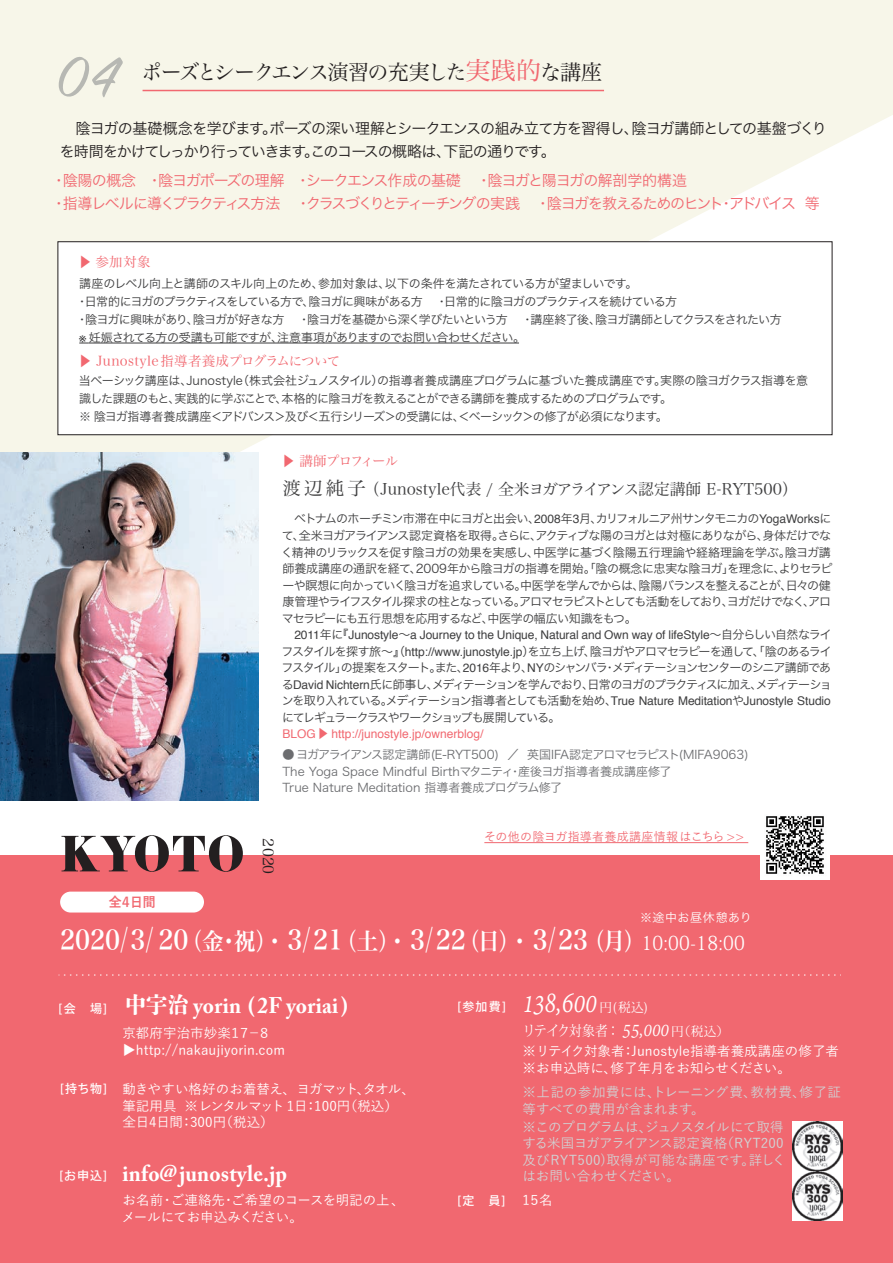
<style>
.page{position:relative;width:893px;height:1263px;background:#fff}
.page>*{position:absolute;margin:0;border:0;box-sizing:border-box;transform-origin:0 0}
.t1{font:63.15px "Sign Painter House Script";color:#b7b8b3}
.t2{font:53.25px "Didoni URWD";letter-spacing:.01em;color:#231f20;scale:.95 1}
.t3{font:italic 31.65px "Adobe Devanagari";letter-spacing:-.01em;color:#fff;scale:.82 1}
.t4{font:27.15px "Hira Min Pro W6";color:#fff;scale:.9 1}
.t5{font:700 22.5px "Adobe Caslon Pro";letter-spacing:.01em;color:#fff;scale:.95 1}
.t6{font:21px "Hira Min Pro W3";letter-spacing:-.08em;color:#231f20}
.t7{font:15.75px "Hira Min Pro W3";color:#3e3e3f}
.t8{font:15px/22.5px "Hira Kaku Pro W3";letter-spacing:-.075em;color:#f16870}
.t9{font:15px/22.5px "Hira Kaku Pro W3";letter-spacing:-.055em;color:#231f20}
.t10{font:15px "Hira Min Pro W3";color:#231f20}
.t11{font:14.25px "Koz Min Pr 6 N";letter-spacing:-.05em;color:#fff;scale:.89 1}
.t12{font:500 13.5px/16.5px "Yu Go";letter-spacing:.005em;color:#fff}
.t13{font:500 13.5px/16.5px "Yu Go";letter-spacing:-.005em;color:#d1d2d4}
.t14{font:13.5px "Hira Min Pro W3";letter-spacing:.025em;color:#f16870}
.t15{font:13.5px "Hira Min Pro W3";letter-spacing:-.065em;color:#f16870}
.t16{font:700 13.5px "Yu Go";color:#f16870;scale:.95 1}
.t17{font:12.75px "Koz Min Pr 6 N";color:#fff}
.t18{font:12px/16.5px "Hira Kaku Pro W3";letter-spacing:-.06em;color:#3e3e3f}
.t19{font:12px "Helvetica";letter-spacing:-.01em;color:#3e3e3f}
.t20{font:12px/16.5px "Hira Kaku Pro W3";color:#6c6d70}
.t21{font:12px "Helvetica";color:#f16870}
.t22{font:12px "Hira Kaku Pro W3";letter-spacing:-.11em;color:#3e3e3f}
.t23{font:500 12px "Koz Go Pr 6 N";letter-spacing:.08em;color:#fff}
.t24{font:500 12px "Yu Go";letter-spacing:.025em;color:#f16870}
.t25{font:12px "Hira Kaku Pro W3";letter-spacing:.045em;color:#fff}
.s1{font-size:25.2px;color:#f16870}
.s2{font-family:"Helvetica"}
.s3{font-family:"Koz Go Pr 6 N"}
.s4{font-size:18.45px}
.s5{font-family:"Hira Kaku Pro W3"}
.s6{font-size:23.7px}
.s7{font-family:"Koz Min Pr 6 N";font-size:19.5px}
.s8{font-family:"DNP Shuei Shogo Min Std";font-weight:800}
.s9{font-family:"Adobe Devanagari";font-style:italic;font-size:22.2px}
.s10{font-size:12.75px}
</style>
<div class="page">
<div style="left:0;top:855px;width:893px;height:408px;background:#f16870"></div>
<svg style="left:0;top:0;width:893px;height:452px;fill:#f7f6e9"></svg>
<div style="left:58px;top:241px;width:774px;height:194px;background:#fff;border:1px solid #231f20"></div>
<hr style="left:89px;top:343px;width:430px;height:1px;background:#3e3e3f">
<div style="left:59px;top:57px;width:30px;height:40px;background:#f7f6e9"></div>
<div style="left:92px;top:57px;width:31px;height:40px;background:#f7f6e9"></div>
<hr style="left:143px;top:90px;width:461px;height:1px;background:#f16870">
<img style="left:0;top:452px;width:259px;height:348px">
<div style="left:60px;top:892px;width:144px;height:20px;background:#fff;border-radius:10px"></div>
<svg style="left:59px;top:975px;width:782px;height:1px"></svg>
<img style="left:761px;top:816px;width:69px;height:63px">
<hr style="left:484px;top:842px;width:264px;height:1px;background:#f16870">
<img style="left:792px;top:1121px;width:50px;height:100px">
<h1 class="t1" style="left:56px;top:38px;width:62px">04</h1>
<h3 class="t6" style="left:141px;top:54px;width:462px">ポーズとシークエンス演習の充実した<span class="s1">実践的</span>な講座</h3>
<p class="t9" style="left:60px;top:116px;width:769px">　陰ヨガの基礎概念を学びます。ポーズの深い理解とシークエンスの組み立て方を習得し、陰ヨガ講師としての基盤づくりを時間をかけてしっかり行っていきます。このコースの概略は、下記の通りです。</p>
<p class="t8" style="left:52px;top:168px;width:770px">・陰陽の概念　・陰ヨガポーズの理解 ・シークエンス作成の基礎 ・陰ヨガと陽ヨガの解剖学的構造<br>・指導レベルに導くプラクティス方法 ・クラスづくりとティーチングの実践 ・陰ヨガを教えるためのヒント・アドバイス 等</p>
<p class="t14" style="left:78px;top:250px;width:73px">▶ 参加対象</p>
<p class="t18" style="left:76px;top:273px;width:707px;line-height:18px">講座のレベル向上と講師のスキル向上のため、参加対象は、以下の条件を満たされている方が望ましいです。<br>・日常的にヨガのプラクティスをしている方で、陰ヨガに興味がある方 ・日常的に陰ヨガのプラクティスを続けている方<br>・陰ヨガに興味があり、陰ヨガが好きな方 ・陰ヨガを基礎から深く学びたいという方 ・講座終了後、陰ヨガ講師としてクラスをされたい方<span class="s2">※</span> 妊娠されてる方の受講も可能ですが、注意事項がありますのでお問い合わせください。</p>
<p class="t14" style="left:78px;top:349px;width:263px">▶ Junostyle指導者養成プログラムについて</p>
<p class="t18" style="left:79px;top:371px;width:731px;line-height:18px">当ベーシック講座は、Junostyle（株式会社ジュノスタイル）の指導者養成講座プログラムに基づいた養成講座です。実際の陰ヨガクラス指導を意識した課題のもと、実践的に学ぶことで、本格的に陰ヨガを教えることができる講師を養成するためのプログラムです。<br><span class="s3">※</span> 陰ヨガ指導者養成講座＜アドバンス＞及び＜五行シリーズ＞の受講には、＜ベーシック＞の修了が必須になります。</p>
<p class="t15" style="left:282px;top:449px;width:118px">▶ 講師プロフィール</p>
<h3 class="t7" style="left:282px;top:475px;width:517px"><span class="s4">渡辺純子</span>（Junostyle代表 / 全米ヨガアライアンス認定講師 E-RYT500）</h3>
<p class="t18" style="left:281px;top:510px;width:553px">　ベトナムのホーチミン市滞在中にヨガと出会い、<span class="s2">2008</span>年<span class="s2">3</span>月、カリフォルニア州サンタモニカの<span class="s2">YogaWorks</span>にて、全米ヨガアライアンス認定資格を取得。さらに、アクティブな陽のヨガとは対極にありながら、身体だけでなく精神のリラックスを促す陰ヨガの効果を実感し、中医学に基づく陰陽五行理論や経絡理論を学ぶ。陰ヨガ講師養成講座の通訳を経て、2009年から陰ヨガの指導を開始。「陰の概念に忠実な陰ヨガ」を理念に、よりセラピーや瞑想に向かっていく陰ヨガを追求している。中医学を学んでからは、陰陽バランスを整えることが、日々の健康管理やライフスタイル探求の柱となっている。アロマセラピストとしても活動をしており、ヨガだけでなく、アロマセラピーにも五行思想を応用するなど、中医学の幅広い知識をもつ。</p>
<p class="t19" style="left:294px;top:625px;width:539px">2011<span class="s5">年に『</span>Junostyle<span class="s5">～</span>a Journey to the Unique, Natural and Own way of lifeStyle<span class="s5">～自分らしい自然なライ</span></p>
<p class="t18" style="left:282px;top:642px;width:552px;text-align:justify">フスタイルを探す旅～』（<span class="s2">http://www.junostyle.jp</span>）を立ち上げ、陰ヨガやアロマセラピーを通して、「陰のあるライフスタイル」の提案をスタート。また、<span class="s2">2016</span>年より、<span class="s2">NY</span>のシャンバラ・メディテーションセンターのシニア講師である<span class="s2">David Nichtern</span>氏に師事し、メディテーションを学んでおり、日常のヨガのプラクティスに加え、メディテーショ</p>
<p class="t19" style="left:282px;top:691px;width:551px"><span class="s5">ンを取り入れている。メディテーション指導者としても活動を始め、</span>True Nature Meditation<span class="s5">や</span>Junostyle Studio</p>
<p class="t22" style="left:282px;top:706px;width:280px">にてレギュラークラスやワークショップも展開している。</p>
<p class="t21" style="left:282px;top:724px;width:203px">BLOG<span class="s5">▶</span> http://junostyle.jp/ownerblog/</p>
<h2 class="t2" style="left:60px;top:822px;width:196px">KYOTO</h2>
<p class="t16" style="left:109px;top:894px;width:51px">全４日間</p>
<p class="t20" style="left:282px;top:746px;width:468px"><span class="s3">●</span>ヨガアライアンス認定講師(E-RYT500) ／ 英国IFA認定アロマセラピスト(MIFA9063)<br>The Yoga Space Mindful Birthマタニティ・産後ヨガ指導者養成講座修了<br>True Nature Meditation 指導者養成プログラム修了</p>
<p class="t10" style="left:281px;top:838px;width:38px;rotate:90deg">2020</p>
<p class="t24" style="left:484px;top:826px;width:262px">その他の陰ヨガ指導者養成講座情報はこちら &gt;&gt;</p>
<p class="t25" style="left:640px;top:907px;width:113px">※途中お昼休憩あり</p>
<h3 class="t4" style="left:60px;top:916px;width:762px">2020/3/ 20<span class="s6">（金・祝）・</span>3/21<span class="s6">（土）・</span>3/22<span class="s6">（日）・</span>3/23<span class="s6">（月）</span><span class="s7">10:00-18:00</span></h3>
<p class="t23" style="left:59px;top:1002px;width:50px">[会　場]</p>
<p class="t23" style="left:60px;top:1082px;width:49px">[持ち物]</p>
<p class="t23" style="left:59px;top:1169px;width:49px">[お申込]</p>
<h3 class="t5" style="left:125px;top:991px;width:236px"><span class="s8">中宇治</span> yorin (2F yoriai)</h3>
<p class="t12" style="left:122px;top:1023px;width:164px">京都府宇治市妙楽１７－８▶http://nakaujiyorin.com</p>
<p class="t12" style="left:122px;top:1079px;width:294px">動きやすい格好のお着替え、ヨガマット、タオル、筆記用具 ※レンタルマット 1日：100円（税込）<br>全日4日間：300円（税込）</p>
<h3 class="t5" style="left:122px;top:1160px;width:175px">info@junostyle.jp</h3>
<p class="t12" style="left:122px;top:1190px;width:284px">お名前・ご連絡先・ご希望のコースを明記の上、メールにてお申込みください。</p>
<p class="t23" style="left:457px;top:1000px;width:50px">[参加費]</p>
<h3 class="t3" style="left:522px;top:985px;width:92px">138,600</h3>
<p class="t17" style="left:599px;top:1000px;width:50px">円(税込)</p>
<p class="t11" style="left:523px;top:1023px;width:233px">リテイク対象者： <span class="s9">55,000</span> <span class="s10">円（税込）</span></p>
<p class="t12" style="left:522px;top:1041px;width:318px">※リテイク対象者：Junostyle指導者養成講座の修了者※お申込時に、修了年月をお知らせください。</p>
<p class="t23" style="left:457px;top:1194px;width:50px">[定　員]</p>
<p class="t13" style="left:522px;top:1082px;width:320px">※上記の参加費には、トレーニング費、教材費、修了証等すべての費用が含まれます。</p>
<p class="t13" style="left:522px;top:1117px;width:265px">※このプログラムは、ジュノスタイルにて取得する米国ヨガアライアンス認定資格（RYT200及びRYT500)取得が可能な講座です。詳しくはお問い合わせください。</p>
<p class="t12" style="left:522px;top:1190px;width:32px">1５名</p>
</div>
